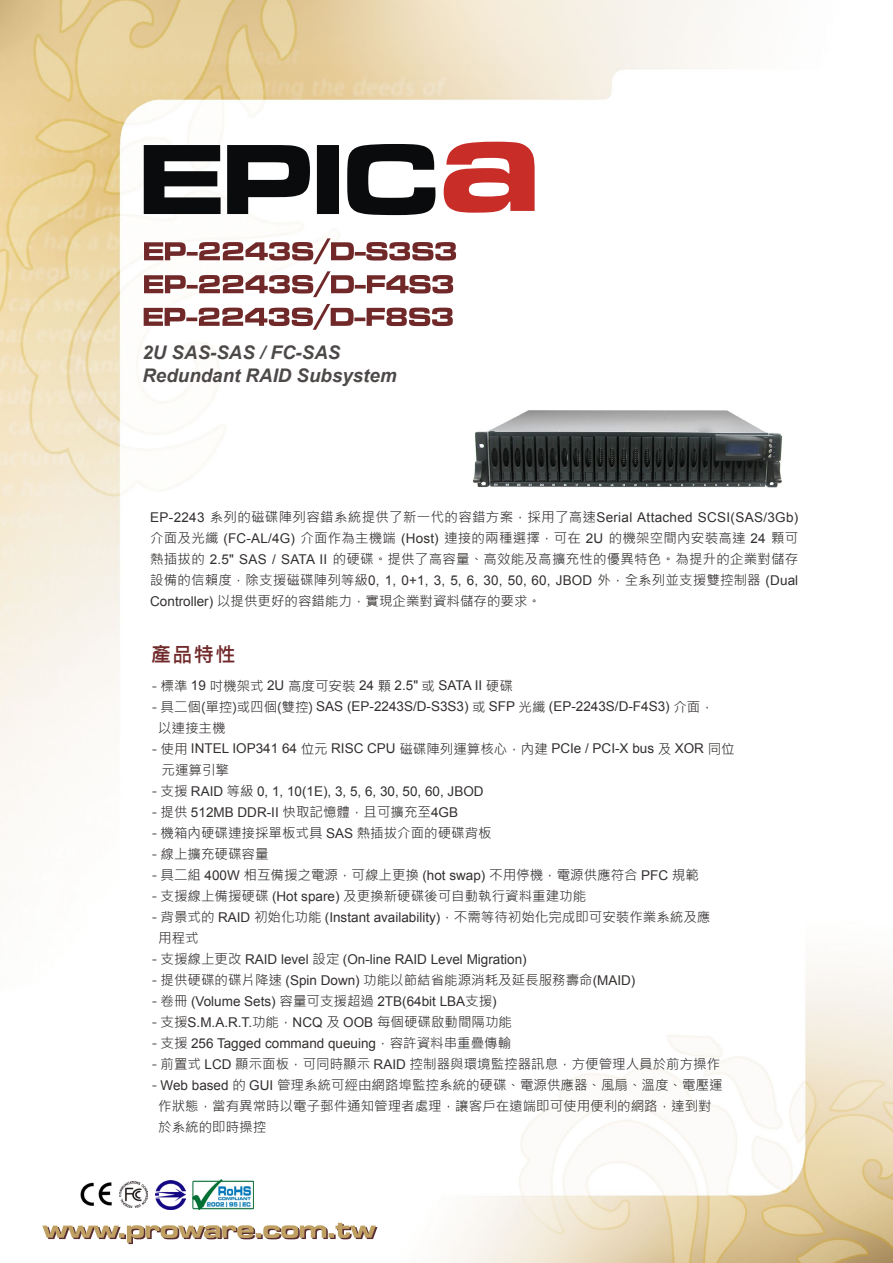
<style>
.page{position:relative;width:893px;height:1263px;background:#fff}
.page>*{position:absolute;margin:0;border:0;box-sizing:border-box;transform-origin:0 0}
.t1{font:19.5px "DF Li Hei W5 WIN BF";color:#702829}
.t2{font:italic 700 18.75px/22.5px "Arial";color:#4d4948}
.t3{font:13.5px/21px "Microsoft Jheng Hei";color:#33302f}
.t4{font:13.5px "Arial";color:#33302f}
.t5{font:13.5px "Arial";letter-spacing:.025em;color:#33302f}
.s1{font-family:"Microsoft Jheng Hei"}
.s2{font-family:"Arial"}
</style>
<div class="page">
<img style="left:0;top:0;width:893px;height:1263px">
<svg style="left:144px;top:238px;width:312px;height:26px"></svg>
<svg style="left:144px;top:144px;width:291px;height:71px"></svg>
<svg style="left:444px;top:142px;width:91px;height:71px"></svg>
<img style="left:80px;top:1181px;width:32px;height:26px">
<img style="left:119px;top:1181px;width:28px;height:27px">
<img style="left:156px;top:1180px;width:30px;height:29px">
<img style="left:192px;top:1179px;width:62px;height:31px">
<svg style="left:144px;top:271px;width:309px;height:26px"></svg>
<img style="left:469px;top:407px;width:316px;height:82px">
<svg style="left:144px;top:304px;width:309px;height:26px"></svg>
<svg style="left:42px;top:1223px;width:335px;height:21px"></svg>
<h2 class="t2" style="left:142px;top:342px;width:256px">2U SAS-SAS / FC-SAS<br>Redundant RAID Subsystem</h2>
<p class="t5" style="left:150px;top:508px;width:650px">EP-2243 <span class="s1">系列的磁碟陣列容錯系統提供了新一代的容錯方案，採用了高速</span>Serial Attached SCSI(SAS/3Gb)</p>
<p class="t3" style="left:150px;top:528px;width:650px">介面及光纖 <span class="s2">(FC-AL/4G)</span> 介面作為主機端 <span class="s2">(Host)</span> 連接的兩種選擇，可在 <span class="s2">2U</span> 的機架空間內安裝高達 <span class="s2">24</span> 顆可熱插拔的 <span class="s2">2.5" SAS / SATA II</span> 的硬碟。提供了高容量、高效能及高擴充性的優異特色。為提升的企業對儲存</p>
<p class="t4" style="left:150px;top:571px;width:649px"><span class="s1">設備的信賴度，除支援磁碟陣列等級</span>0, 1, 0+1, 3, 5, 6, 30, 50, 60, JBOD <span class="s1">外，全系列並支援雙控制器</span> (Dual</p>
<p class="t3" style="left:150px;top:591px;width:392px"><span class="s2">Controller)</span> 以提供更好的容錯能力，實現企業對資料儲存的要求。</p>
<h1 class="t1" style="left:151px;top:645px;width:85px">產品特性</h1>
<p class="t3" style="left:151px;top:675px;width:363px">- 標準 <span class="s2">19</span> 吋機架式 <span class="s2">2U</span> 高度可安裝 <span class="s2">24</span> 顆 <span class="s2">2.5"</span> 或 <span class="s2">SATA II</span> 硬碟</p>
<p class="t4" style="left:151px;top:698px;width:564px"><span class="s1">- 具二個(單控)或四個(雙控)</span> SAS (EP-2243S/D-S3S3) <span class="s1">或</span> SFP <span class="s1">光纖</span> (EP-2243S/D-F4S3) <span class="s1">介面，</span></p>
<p class="t3" style="left:158px;top:717px;width:69px">以連接主機</p>
<p class="t4" style="left:151px;top:740px;width:585px"><span class="s1">- 使用</span> INTEL IOP341 64 <span class="s1">位元</span> RISC CPU <span class="s1">磁碟陣列運算核心，內建</span> PCIe / PCI-X bus <span class="s1">及</span> XOR <span class="s1">同位</span></p>
<p class="t3" style="left:162px;top:759px;width:69px">元運算引擎</p>
<p class="t4" style="left:151px;top:782px;width:334px"><span class="s1">- 支援</span> RAID <span class="s1">等級</span> 0, 1, 10(1E), 3, 5, 6, 30, 50, 60, JBOD</p>
<p class="t3" style="left:151px;top:801px;width:308px">- 提供 <span class="s2">512MB DDR-II</span> 快取記憶體，且可擴充至<span class="s2">4GB</span></p>
<p class="t3" style="left:151px;top:822px;width:342px">- 機箱內硬碟連接採單板式具 <span class="s2">SAS</span> 熱插拔介面的硬碟背板</p>
<p class="t3" style="left:151px;top:843px;width:119px">- 線上擴充硬碟容量</p>
<p class="t3" style="left:151px;top:864px;width:549px">- 具二組 <span class="s2">400W</span> 相互備援之電源，可線上更換 <span class="s2">(hot swap)</span> 不用停機，電源供應符合 <span class="s2">PFC</span> 規範</p>
<p class="t3" style="left:151px;top:885px;width:436px">- 支援線上備援硬碟 <span class="s2">(Hot spare)</span> 及更換新硬碟後可自動執行資料重建功能</p>
<p class="t3" style="left:158px;top:906px;width:554px;text-indent:-7px">- 背景式的 <span class="s2">RAID</span> 初始化功能 <span class="s2">(Instant availability)</span>，不需等待初始化完成即可安裝作業系統及應用程式</p>
<p class="t4" style="left:151px;top:950px;width:377px"><span class="s1">- 支援線上更改</span> RAID level <span class="s1">設定</span> (On-line RAID Level Migration)</p>
<p class="t3" style="left:151px;top:969px;width:485px">- 提供硬碟的碟片降速 <span class="s2">(Spin Down)</span> 功能以節結省能源消耗及延長服務壽命<span class="s2">(MAID)</span></p>
<p class="t4" style="left:151px;top:992px;width:347px"><span class="s1">- 卷冊</span> (Volume Sets) <span class="s1">容量可支援超過</span> 2TB(64bit LBA<span class="s1">支援</span>)</p>
<p class="t3" style="left:151px;top:1011px;width:362px">- 支援<span class="s2">S.M.A.R.T.</span>功能，<span class="s2">NCQ</span> 及 <span class="s2">OOB</span> 每個硬碟啟動間隔功能</p>
<p class="t4" style="left:151px;top:1034px;width:361px"><span class="s1">- 支援</span> 256 Tagged command queuing<span class="s1">，容許資料串重疊傳輸</span></p>
<p class="t3" style="left:151px;top:1053px;width:570px">- 前置式 <span class="s2">LCD</span> 顯示面板，可同時顯示 <span class="s2">RAID</span> 控制器與環境監控器訊息，方便管理人員於前方操作</p>
<p class="t3" style="left:158px;top:1074px;width:566px;text-indent:-7px">- <span class="s2">Web based</span> 的 <span class="s2">GUI</span> 管理系統可經由網路埠監控系統的硬碟、電源供應器、風扇、溫度、電壓運作狀態，當有異常時以電子郵件通知管理者處理，讓客戶在遠端即可使用便利的網路，達到對於系統的即時操控</p>
</div>
